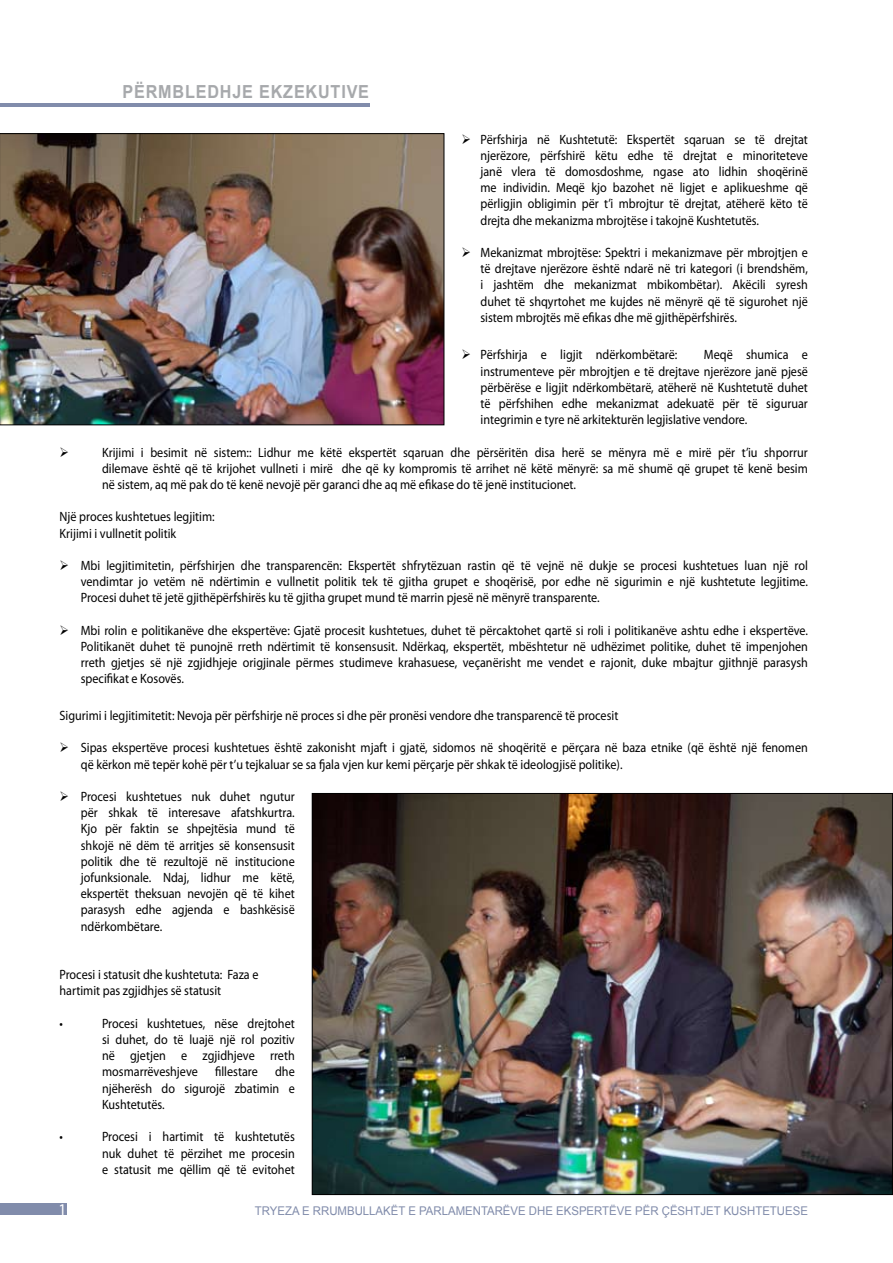
<style>
.page{position:relative;width:893px;height:1263px;background:#fff}
.page>*{position:absolute;margin:0;border:0;box-sizing:border-box;transform-origin:0 0}
.t1{font:700 18px "Arial";letter-spacing:.05em;color:#a7a9ac;scale:.9 1}
.t2{font:16.5px "Myriad Pro";color:#fff;scale:.95 1}
.t3{font:13.5px/16.2px "Myriad Pro";color:#000;text-align:justify;scale:.9 1}
.t4{font:12px "Arial";color:#818cab;scale:.95 1}
</style>
<div class="page">
<div style="left:0;top:1203px;width:66px;height:12px;background:#818cab"></div>
<hr style="left:0;top:104px;width:369px;height:3px;background:#818cab">
<img style="left:2px;top:135px;width:440px;height:288px">
<div style="left:0;top:133px;width:444px;height:292px;border:1px solid #000"></div>
<img style="left:314px;top:795px;width:577px;height:398px">
<h1 class="t1" style="left:123px;top:80px;width:275px">PËRMBLEDHJE EKZEKUTIVE</h1>
<p class="t3" style="left:480px;top:131px;width:365px;text-indent:-19px">➢ Përfshirja në Kushtetutë: Ekspertët sqaruan se të drejtat njerëzore, përfshirë këtu edhe të drejtat e minoriteteve janë vlera të domosdoshme, ngase ato lidhin shoqërinë me individin. Meqë kjo bazohet në ligjet e aplikueshme që përligjin obligimin për t’i mbrojtur të drejtat, atëherë këto të drejta dhe mekanizma mbrojtëse i takojnë Kushtetutës.</p>
<p class="t3" style="left:480px;top:244px;width:365px;text-indent:-19px">➢ Mekanizmat mbrojtëse: Spektri i mekanizmave për mbrojtjen e të drejtave njerëzore është ndarë në tri kategori (i brendshëm, i jashtëm dhe mekanizmat mbikombëtar). Akëcili syresh duhet të shqyrtohet me kujdes në mënyrë që të sigurohet një sistem mbrojtës më efikas dhe më gjithëpërfshirës.</p>
<p class="t3" style="left:461px;top:346px;width:242px">➢ Përfshirja e ligjit ndërkombëtarë:</p>
<p class="t3" style="left:480px;top:346px;width:365px;text-indent:223px">Meqë shumica e instrumenteve për mbrojtjen e të drejtave njerëzore janë pjesë përbërëse e ligjit ndërkombëtarë, atëherë në Kushtetutë duhet të përfshihen edhe mekanizmat adekuatë për të siguruar integrimin e tyre në arkitekturën legjislative vendore.</p>
<p class="t3" style="left:102px;top:444px;width:786px">Krijimi i besimit në sistem:: Lidhur me këtë ekspertët sqaruan dhe përsëritën disa herë se mënyra më e mirë për t’iu shporrur dilemave është që të krijohet vullneti i mirë dhe që ky kompromis të arrihet në këtë mënyrë: sa më shumë që grupet të kenë besim në sistem, aq më pak do të kenë nevojë për garanci dhe aq më efikase do të jenë institucionet.</p>
<p class="t3" style="left:60px;top:508px;width:174px">Një proces kushtetues legjitim:<br>Krijimi i vullnetit politik</p>
<p class="t3" style="left:81px;top:557px;width:809px;text-indent:-21px">➢ Mbi legjitimitetin, përfshirjen dhe transparencën: Ekspertët shfrytëzuan rastin që të vejnë në dukje se procesi kushtetues luan një rol vendimtar jo vetëm në ndërtimin e vullnetit politik tek të gjitha grupet e shoqërisë, por edhe në sigurimin e një kushtetute legjitime.<br>Procesi duhet të jetë gjithëpërfshirës ku të gjitha grupet mund të marrin pjesë në mënyrë transparente.</p>
<p class="t3" style="left:81px;top:622px;width:809px;text-indent:-21px">➢ Mbi rolin e politikanëve dhe ekspertëve: Gjatë procesit kushtetues, duhet të përcaktohet qartë si roli i politikanëve ashtu edhe i ekspertëve.<br>Politikanët duhet të punojnë rreth ndërtimit të konsensusit. Ndërkaq, ekspertët, mbështetur në udhëzimet politike, duhet të impenjohen rreth gjetjes së një zgjidhjeje origjinale përmes studimeve krahasuese, veçanërisht me vendet e rajonit, duke mbajtur gjithnjë parasysh specifikat e Kosovës.</p>
<p class="t3" style="left:60px;top:707px;width:622px">Sigurimi i legjitimitetit: Nevoja për përfshirje në proces si dhe për pronësi vendore dhe transparencë të procesit</p>
<p class="t3" style="left:81px;top:740px;width:809px;text-indent:-21px">➢ Sipas ekspertëve procesi kushtetues është zakonisht mjaft i gjatë, sidomos në shoqëritë e përçara në baza etnike (që është një fenomen që kërkon më tepër kohë për t’u tejkaluar se sa fjala vjen kur kemi përçarje për shkak të ideologjisë politike).</p>
<p class="t3" style="left:81px;top:788px;width:239px;text-indent:-21px">➢ Procesi kushtetues nuk duhet ngutur për shkak të interesave afatshkurtra.<br>Kjo për faktin se shpejtësia mund të shkojë në dëm të arritjes së konsensusit politik dhe të rezultojë në institucione jofunksionale. Ndaj, lidhur me këtë, ekspertët theksuan nevojën që të kihet parasysh edhe agjenda e bashkësisë ndërkombëtare.</p>
<p class="t3" style="left:60px;top:966px;width:223px">Procesi i statusit dhe kushtetuta: Faza e hartimit pas zgjidhjes së statusit</p>
<p class="t3" style="left:60px;top:1015px;width:5px">•</p>
<p class="t3" style="left:102px;top:1015px;width:216px">Procesi kushtetues, nëse drejtohet si duhet, do të luajë një rol pozitiv në gjetjen e zgjidhjeve rreth mosmarrëveshjeve</p>
<p class="t3" style="left:215px;top:1064px;width:49px">fillestare</p>
<p class="t3" style="left:102px;top:1064px;width:216px;text-indent:173px">dhe njëherësh do sigurojë zbatimin e Kushtetutës.</p>
<p class="t3" style="left:60px;top:1128px;width:5px">•</p>
<p class="t3" style="left:102px;top:1128px;width:216px">Procesi i hartimit të kushtetutës nuk duhet të përzihet me procesin e statusit me qëllim që të evitohet</p>
<p class="t2" style="left:59px;top:1199px;width:19px">1 0</p>
<p class="t4" style="left:255px;top:1203px;width:584px">TRYEZA E RRUMBULLAKËT E PARLAMENTARËVE DHE EKSPERTËVE PËR ÇËSHTJET KUSHTETUESE</p>
</div>
